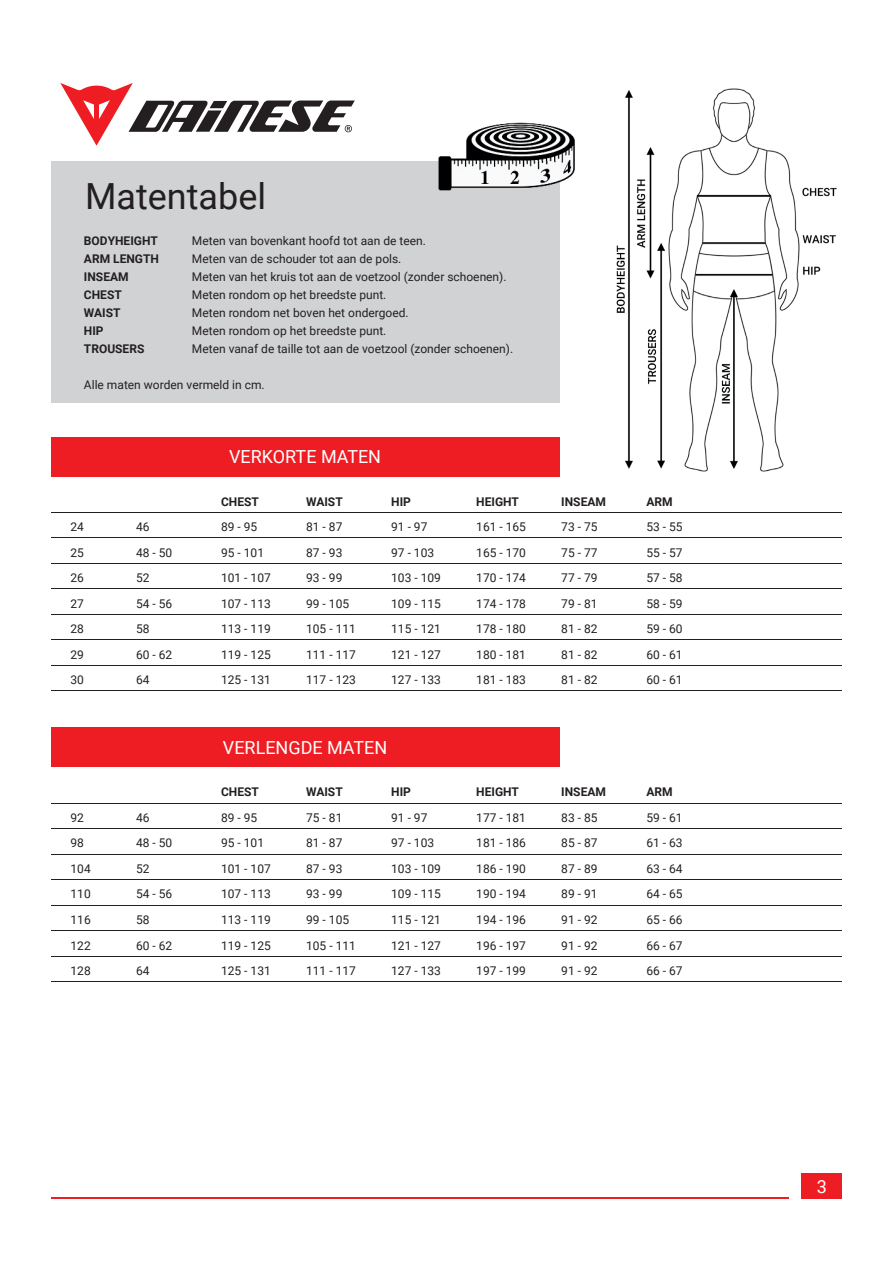
<style>
.page{position:relative;width:893px;height:1263px;background:#fff}
.page>*{position:absolute;margin:0;border:0;box-sizing:border-box;transform-origin:0 0}
.t1{font:36px "Roboto";color:#231f20}
.t2{font:18px "Roboto";color:#fff}
.t3{font:12px "Roboto";color:#231f20}
.t4{font:700 12px "Roboto";color:#231f20}
</style>
<div class="page">
<div style="left:801px;top:1174px;width:41px;height:25px;background:#ee1d23"></div>
<hr style="left:51px;top:1198px;width:738px;height:1px;background:#ee1d23">
<div style="left:51px;top:162px;width:508px;height:241px;background:#d1d2d4"></div>
<img style="left:616px;top:88px;width:221px;height:384px">
<img style="left:427px;top:122px;width:148px;height:75px">
<img style="left:427px;top:162px;width:132px;height:35px">
<svg style="left:60px;top:83px;width:295px;height:63px"></svg>
<div style="left:51px;top:437px;width:508px;height:39px;background:#ee1d23"></div>
<hr style="left:51px;top:512px;width:791px;height:1px;background:#231f20">
<hr style="left:51px;top:538px;width:791px;height:1px;background:#231f20">
<hr style="left:51px;top:563px;width:791px;height:1px;background:#231f20">
<hr style="left:51px;top:589px;width:791px;height:1px;background:#231f20">
<hr style="left:51px;top:614px;width:791px;height:1px;background:#231f20">
<hr style="left:51px;top:640px;width:791px;height:1px;background:#231f20">
<hr style="left:51px;top:665px;width:791px;height:1px;background:#231f20">
<hr style="left:51px;top:691px;width:791px;height:1px;background:#231f20">
<div style="left:51px;top:728px;width:508px;height:39px;background:#ee1d23"></div>
<hr style="left:51px;top:803px;width:791px;height:1px;background:#231f20">
<hr style="left:51px;top:828px;width:791px;height:1px;background:#231f20">
<hr style="left:51px;top:854px;width:791px;height:1px;background:#231f20">
<hr style="left:51px;top:879px;width:791px;height:1px;background:#231f20">
<hr style="left:51px;top:905px;width:791px;height:1px;background:#231f20">
<hr style="left:51px;top:930px;width:791px;height:1px;background:#231f20">
<hr style="left:51px;top:956px;width:791px;height:1px;background:#231f20">
<hr style="left:51px;top:981px;width:791px;height:1px;background:#231f20">
<h1 class="t1" style="left:85px;top:171px;width:183px">Matentabel</h1>
<p class="t4" style="left:84px;top:233px;width:75px">BODYHEIGHT</p>
<p class="t3" style="left:192px;top:233px;width:235px">Meten van bovenkant hoofd tot aan de teen.</p>
<p class="t4" style="left:84px;top:251px;width:77px">ARM LENGTH</p>
<p class="t3" style="left:192px;top:251px;width:211px">Meten van de schouder tot aan de pols.</p>
<p class="t4" style="left:84px;top:269px;width:46px">INSEAM</p>
<p class="t3" style="left:192px;top:269px;width:316px">Meten van het kruis tot aan de voetzool (zonder schoenen).</p>
<p class="t4" style="left:84px;top:287px;width:39px">CHEST</p>
<p class="t3" style="left:192px;top:287px;width:196px">Meten rondom op het breedste punt.</p>
<p class="t4" style="left:84px;top:305px;width:38px">WAIST</p>
<p class="t3" style="left:192px;top:305px;width:218px">Meten rondom net boven het ondergoed.</p>
<p class="t4" style="left:84px;top:323px;width:21px">HIP</p>
<p class="t3" style="left:192px;top:323px;width:196px">Meten rondom op het breedste punt.</p>
<p class="t4" style="left:84px;top:341px;width:62px">TROUSERS</p>
<p class="t3" style="left:192px;top:341px;width:323px">Meten vanaf de taille tot aan de voetzool (zonder schoenen).</p>
<p class="t3" style="left:84px;top:377px;width:182px">Alle maten worden vermeld in cm.</p>
<h2 class="t2" style="left:229px;top:444px;width:154px">VERKORTE MATEN</h2>
<p class="t4" style="left:221px;top:493px;width:39px">CHEST</p>
<p class="t4" style="left:306px;top:493px;width:38px">WAIST</p>
<p class="t4" style="left:391px;top:493px;width:21px">HIP</p>
<p class="t4" style="left:476px;top:493px;width:44px">HEIGHT</p>
<p class="t4" style="left:561px;top:493px;width:46px">INSEAM</p>
<p class="t4" style="left:646px;top:493px;width:28px">ARM</p>
<p class="t3" style="left:71px;top:519px;width:15px">24</p>
<p class="t3" style="left:136px;top:519px;width:15px">46</p>
<p class="t3" style="left:221px;top:519px;width:38px">89 - 95</p>
<p class="t3" style="left:306px;top:519px;width:38px">81 - 87</p>
<p class="t3" style="left:391px;top:519px;width:38px">91 - 97</p>
<p class="t3" style="left:476px;top:519px;width:51px">161 - 165</p>
<p class="t3" style="left:561px;top:519px;width:38px">73 - 75</p>
<p class="t3" style="left:646px;top:519px;width:38px">53 - 55</p>
<p class="t3" style="left:71px;top:544px;width:15px">25</p>
<p class="t3" style="left:136px;top:544px;width:38px">48 - 50</p>
<p class="t3" style="left:221px;top:544px;width:44px">95 - 101</p>
<p class="t3" style="left:306px;top:544px;width:38px">87 - 93</p>
<p class="t3" style="left:391px;top:544px;width:44px">97 - 103</p>
<p class="t3" style="left:476px;top:544px;width:51px">165 - 170</p>
<p class="t3" style="left:561px;top:544px;width:38px">75 - 77</p>
<p class="t3" style="left:646px;top:544px;width:38px">55 - 57</p>
<p class="t3" style="left:71px;top:570px;width:15px">26</p>
<p class="t3" style="left:136px;top:570px;width:15px">52</p>
<p class="t3" style="left:221px;top:570px;width:51px">101 - 107</p>
<p class="t3" style="left:306px;top:570px;width:38px">93 - 99</p>
<p class="t3" style="left:391px;top:570px;width:51px">103 - 109</p>
<p class="t3" style="left:476px;top:570px;width:51px">170 - 174</p>
<p class="t3" style="left:561px;top:570px;width:38px">77 - 79</p>
<p class="t3" style="left:646px;top:570px;width:38px">57 - 58</p>
<p class="t3" style="left:71px;top:595px;width:15px">27</p>
<p class="t3" style="left:136px;top:595px;width:38px">54 - 56</p>
<p class="t3" style="left:221px;top:595px;width:51px">107 - 113</p>
<p class="t3" style="left:306px;top:595px;width:44px">99 - 105</p>
<p class="t3" style="left:391px;top:595px;width:51px">109 - 115</p>
<p class="t3" style="left:476px;top:595px;width:51px">174 - 178</p>
<p class="t3" style="left:561px;top:595px;width:38px">79 - 81</p>
<p class="t3" style="left:646px;top:595px;width:38px">58 - 59</p>
<p class="t3" style="left:71px;top:621px;width:15px">28</p>
<p class="t3" style="left:136px;top:621px;width:15px">58</p>
<p class="t3" style="left:221px;top:621px;width:51px">113 - 119</p>
<p class="t3" style="left:306px;top:621px;width:51px">105 - 111</p>
<p class="t3" style="left:391px;top:621px;width:51px">115 - 121</p>
<p class="t3" style="left:476px;top:621px;width:51px">178 - 180</p>
<p class="t3" style="left:561px;top:621px;width:38px">81 - 82</p>
<p class="t3" style="left:646px;top:621px;width:38px">59 - 60</p>
<p class="t3" style="left:71px;top:646px;width:15px">29</p>
<p class="t3" style="left:136px;top:646px;width:38px">60 - 62</p>
<p class="t3" style="left:221px;top:646px;width:51px">119 - 125</p>
<p class="t3" style="left:306px;top:646px;width:51px">111 - 117</p>
<p class="t3" style="left:391px;top:646px;width:51px">121 - 127</p>
<p class="t3" style="left:476px;top:646px;width:51px">180 - 181</p>
<p class="t3" style="left:561px;top:646px;width:38px">81 - 82</p>
<p class="t3" style="left:646px;top:646px;width:38px">60 - 61</p>
<p class="t3" style="left:71px;top:672px;width:15px">30</p>
<p class="t3" style="left:136px;top:672px;width:15px">64</p>
<p class="t3" style="left:221px;top:672px;width:51px">125 - 131</p>
<p class="t3" style="left:306px;top:672px;width:51px">117 - 123</p>
<p class="t3" style="left:391px;top:672px;width:51px">127 - 133</p>
<p class="t3" style="left:476px;top:672px;width:51px">181 - 183</p>
<p class="t3" style="left:561px;top:672px;width:38px">81 - 82</p>
<p class="t3" style="left:646px;top:672px;width:38px">60 - 61</p>
<h2 class="t2" style="left:223px;top:735px;width:166px">VERLENGDE MATEN</h2>
<p class="t4" style="left:221px;top:784px;width:39px">CHEST</p>
<p class="t4" style="left:306px;top:784px;width:38px">WAIST</p>
<p class="t4" style="left:391px;top:784px;width:21px">HIP</p>
<p class="t4" style="left:476px;top:784px;width:44px">HEIGHT</p>
<p class="t4" style="left:561px;top:784px;width:46px">INSEAM</p>
<p class="t4" style="left:646px;top:784px;width:28px">ARM</p>
<p class="t3" style="left:71px;top:809px;width:15px">92</p>
<p class="t3" style="left:136px;top:809px;width:15px">46</p>
<p class="t3" style="left:221px;top:809px;width:38px">89 - 95</p>
<p class="t3" style="left:306px;top:809px;width:38px">75 - 81</p>
<p class="t3" style="left:391px;top:809px;width:38px">91 - 97</p>
<p class="t3" style="left:476px;top:809px;width:51px">177 - 181</p>
<p class="t3" style="left:561px;top:809px;width:38px">83 - 85</p>
<p class="t3" style="left:646px;top:809px;width:38px">59 - 61</p>
<p class="t3" style="left:71px;top:835px;width:15px">98</p>
<p class="t3" style="left:136px;top:835px;width:38px">48 - 50</p>
<p class="t3" style="left:221px;top:835px;width:44px">95 - 101</p>
<p class="t3" style="left:306px;top:835px;width:38px">81 - 87</p>
<p class="t3" style="left:391px;top:835px;width:44px">97 - 103</p>
<p class="t3" style="left:476px;top:835px;width:51px">181 - 186</p>
<p class="t3" style="left:561px;top:835px;width:38px">85 - 87</p>
<p class="t3" style="left:646px;top:835px;width:38px">61 - 63</p>
<p class="t3" style="left:71px;top:860px;width:22px">104</p>
<p class="t3" style="left:136px;top:860px;width:15px">52</p>
<p class="t3" style="left:221px;top:860px;width:51px">101 - 107</p>
<p class="t3" style="left:306px;top:860px;width:38px">87 - 93</p>
<p class="t3" style="left:391px;top:860px;width:51px">103 - 109</p>
<p class="t3" style="left:476px;top:860px;width:51px">186 - 190</p>
<p class="t3" style="left:561px;top:860px;width:38px">87 - 89</p>
<p class="t3" style="left:646px;top:860px;width:38px">63 - 64</p>
<p class="t3" style="left:71px;top:886px;width:22px">110</p>
<p class="t3" style="left:136px;top:886px;width:38px">54 - 56</p>
<p class="t3" style="left:221px;top:886px;width:51px">107 - 113</p>
<p class="t3" style="left:306px;top:886px;width:38px">93 - 99</p>
<p class="t3" style="left:391px;top:886px;width:51px">109 - 115</p>
<p class="t3" style="left:476px;top:886px;width:51px">190 - 194</p>
<p class="t3" style="left:561px;top:886px;width:38px">89 - 91</p>
<p class="t3" style="left:646px;top:886px;width:38px">64 - 65</p>
<p class="t3" style="left:71px;top:911px;width:22px">116</p>
<p class="t3" style="left:136px;top:911px;width:15px">58</p>
<p class="t3" style="left:221px;top:911px;width:51px">113 - 119</p>
<p class="t3" style="left:306px;top:911px;width:44px">99 - 105</p>
<p class="t3" style="left:391px;top:911px;width:51px">115 - 121</p>
<p class="t3" style="left:476px;top:911px;width:51px">194 - 196</p>
<p class="t3" style="left:561px;top:911px;width:38px">91 - 92</p>
<p class="t3" style="left:646px;top:911px;width:38px">65 - 66</p>
<p class="t3" style="left:71px;top:937px;width:22px">122</p>
<p class="t3" style="left:136px;top:937px;width:38px">60 - 62</p>
<p class="t3" style="left:221px;top:937px;width:51px">119 - 125</p>
<p class="t3" style="left:306px;top:937px;width:51px">105 - 111</p>
<p class="t3" style="left:391px;top:937px;width:51px">121 - 127</p>
<p class="t3" style="left:476px;top:937px;width:51px">196 - 197</p>
<p class="t3" style="left:561px;top:937px;width:38px">91 - 92</p>
<p class="t3" style="left:646px;top:937px;width:38px">66 - 67</p>
<p class="t3" style="left:71px;top:962px;width:22px">128</p>
<p class="t3" style="left:136px;top:962px;width:15px">64</p>
<p class="t3" style="left:221px;top:962px;width:51px">125 - 131</p>
<p class="t3" style="left:306px;top:962px;width:51px">111 - 117</p>
<p class="t3" style="left:391px;top:962px;width:51px">127 - 133</p>
<p class="t3" style="left:476px;top:962px;width:51px">197 - 199</p>
<p class="t3" style="left:561px;top:962px;width:38px">91 - 92</p>
<p class="t3" style="left:646px;top:962px;width:38px">66 - 67</p>
<h2 class="t2" style="left:817px;top:1173px;width:12px">3</h2>
</div>
